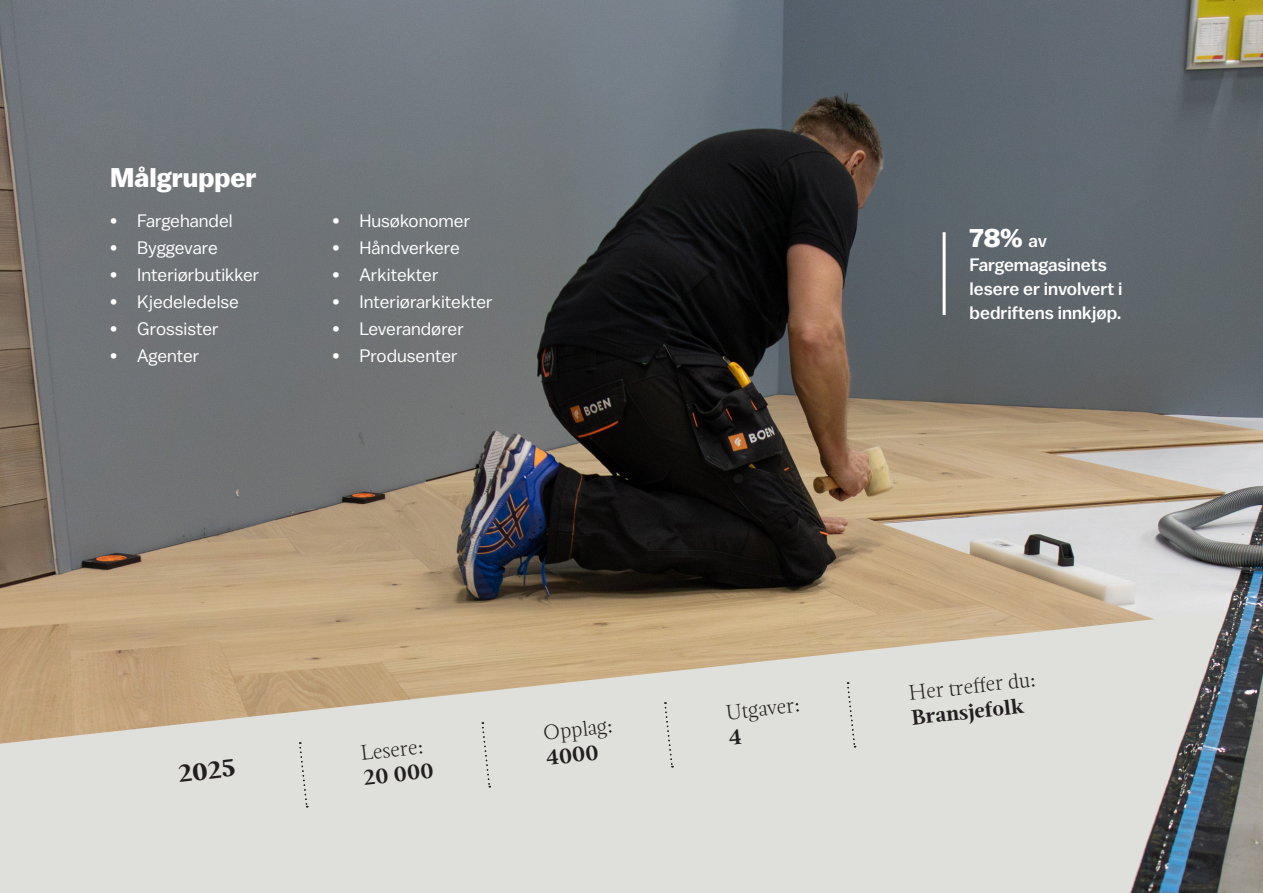
<style>
.page{position:relative;width:1263px;height:893px;background:#fff}
.page>*{position:absolute;margin:0;border:0;box-sizing:border-box;transform-origin:0 0}
.Lists{font:700 27px "Balto";color:#fff}
.t1{font:900 24px "Magneta";color:#231f20}
.t2{font:100 21px "Magneta";color:#231f20}
.t3{font:700 21px "Magneta";color:#231f20}
.t4{font:18px "Balto";color:#fff}
.Lists-2{font:500 18px/24px "Balto";color:#fff}
.s1{font-weight:500;font-size:18px}
</style>
<div class="page">
<img style="left:0;top:0;width:1263px;height:893px">
<svg style="left:0;top:612px;width:1225px;height:281px;background:#d2cdc0"></svg>
<svg style="left:299px;top:742px;width:9px;height:65px"></svg>
<svg style="left:481px;top:722px;width:10px;height:65px"></svg>
<svg style="left:664px;top:702px;width:9px;height:65px"></svg>
<svg style="left:846px;top:682px;width:10px;height:65px"></svg>
<hr style="left:943px;top:232px;width:3px;height:83px;background:#fff">
<svg style="left:728px;top:729px;width:14px;height:16px"></svg>
<p class="Lists" style="left:110px;top:161px;width:148px">Målgrupper</p>
<p class="t4" style="left:110px;top:210px;width:124px">• Fargehandel</p>
<p class="t4" style="left:110px;top:237px;width:109px">• Byggevare</p>
<p class="t4" style="left:110px;top:264px;width:151px">• Interiørbutikker</p>
<p class="t4" style="left:110px;top:291px;width:130px">• Kjedeledelse</p>
<p class="t4" style="left:110px;top:318px;width:110px">• Grossister</p>
<p class="t4" style="left:110px;top:345px;width:91px">• Agenter</p>
<p class="t4" style="left:332px;top:210px;width:139px">• Husøkonomer</p>
<p class="t4" style="left:332px;top:237px;width:129px">• Håndverkere</p>
<p class="t4" style="left:332px;top:264px;width:108px">• Arkitekter</p>
<p class="t4" style="left:332px;top:291px;width:162px">• Interiørarkitekter</p>
<p class="t4" style="left:332px;top:318px;width:133px">• Leverandører</p>
<p class="t4" style="left:332px;top:345px;width:127px">• Produsenter</p>
<p class="Lists" style="left:970px;top:221px;width:79px">78% <span class="s1">av</span></p>
<p class="Lists-2" style="left:970px;top:252px;width:154px">Fargemagasinets lesere er involvert i</p>
<p class="Lists-2" style="left:970px;top:300px;width:153px">bedriftens innkjøp.</p>
<p class="t1" style="left:176px;top:757px;width:59px;rotate:-6deg">2025</p>
<p class="t2" style="left:359px;top:738px;width:65px;rotate:-6deg">Lesere:</p>
<p class="t3" style="left:362px;top:763px;width:72px;rotate:-6deg">20 000</p>
<p class="t2" style="left:542px;top:718px;width:72px;rotate:-6deg">Opplag:</p>
<p class="t3" style="left:544px;top:743px;width:54px;rotate:-6deg">4000</p>
<p class="t2" style="left:724px;top:698px;width:76px;rotate:-6deg">Utgaver:</p>
<p class="t2" style="left:907px;top:678px;width:130px;rotate:-6deg">Her tr effer du:</p>
<p class="t3" style="left:910px;top:703px;width:115px;rotate:-6deg">Bransjefolk</p>
</div>
